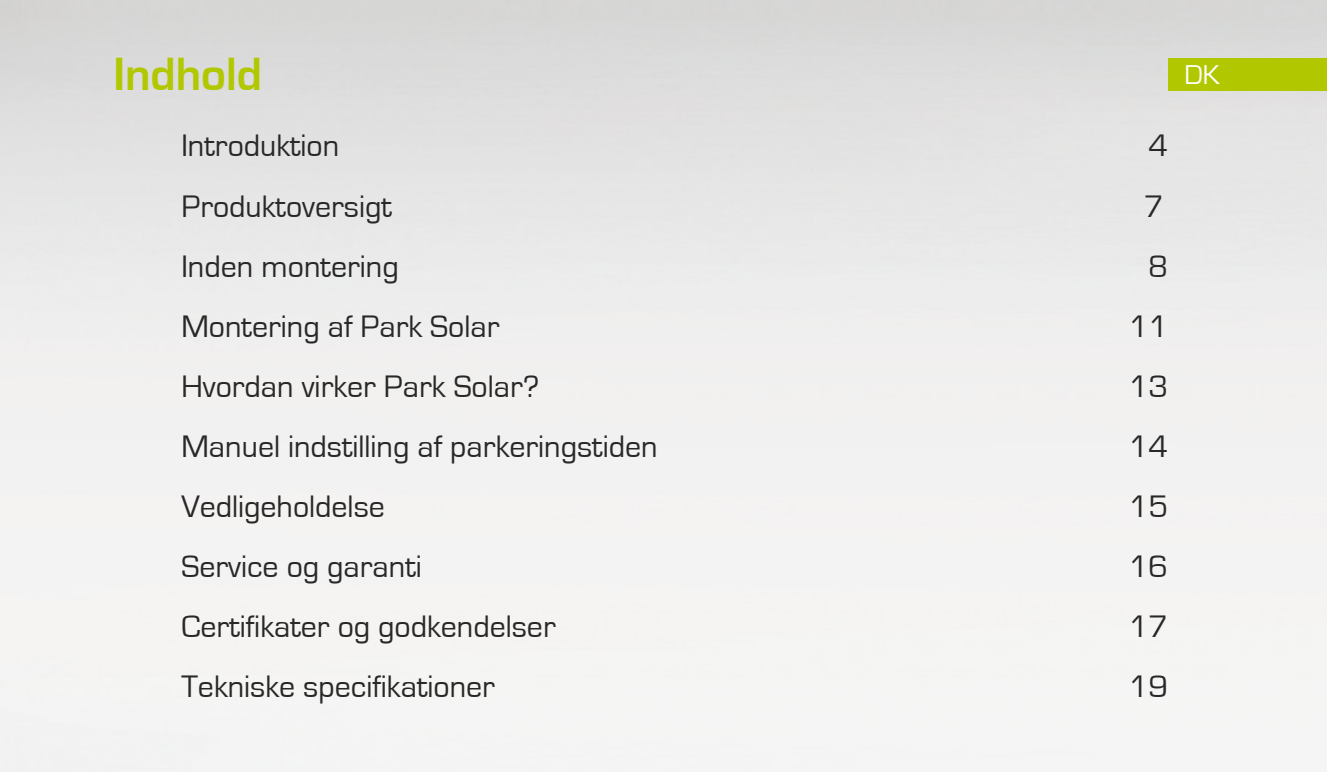
<style>
.page{position:relative;width:1327px;height:772px;background:#fff}
.page>*{position:absolute;margin:0;border:0;box-sizing:border-box;transform-origin:0 0}
.t1{font:700 48px "Eurostile";color:#b1c800}
.t2{font:32px "Eurostile";color:#282829}
.t3{font:28px "Eurostile";color:#fff}
</style>
<div class="page">
<div style="left:1168px;top:58px;width:159px;height:33px;background:#b1c800"></div>
<h1 class="t1" style="left:113px;top:48px;width:150px">Indhold</h1>
<p class="t2" style="left:181px;top:129px;width:159px">Introduktion</p>
<p class="t2" style="left:1148px;top:129px;width:21px">4</p>
<p class="t2" style="left:181px;top:189px;width:212px">Produktoversigt</p>
<p class="t2" style="left:1144px;top:189px;width:21px">7</p>
<p class="t2" style="left:181px;top:249px;width:219px">Inden montering</p>
<p class="t2" style="left:1148px;top:249px;width:21px">8</p>
<p class="t2" style="left:181px;top:309px;width:319px">Montering af Park Solar</p>
<p class="t2" style="left:1129px;top:309px;width:41px">11</p>
<p class="t2" style="left:181px;top:369px;width:359px">Hvordan virker Park Solar?</p>
<p class="t2" style="left:1129px;top:369px;width:41px">13</p>
<p class="t2" style="left:181px;top:429px;width:478px">Manuel indstilling af parkeringstiden</p>
<p class="t2" style="left:1129px;top:429px;width:41px">14</p>
<p class="t2" style="left:181px;top:489px;width:205px">Vedligeholdelse</p>
<p class="t2" style="left:1129px;top:489px;width:41px">15</p>
<p class="t2" style="left:181px;top:549px;width:242px">Service og garanti</p>
<p class="t2" style="left:1129px;top:549px;width:41px">16</p>
<p class="t2" style="left:181px;top:609px;width:376px">Certifikater og godkendelser</p>
<p class="t2" style="left:1129px;top:609px;width:41px">17</p>
<p class="t2" style="left:181px;top:669px;width:315px">Tekniske specifikationer</p>
<p class="t2" style="left:1129px;top:669px;width:41px">19</p>
<p class="t3" style="left:1184px;top:60px;width:37px">DK</p>
</div>
